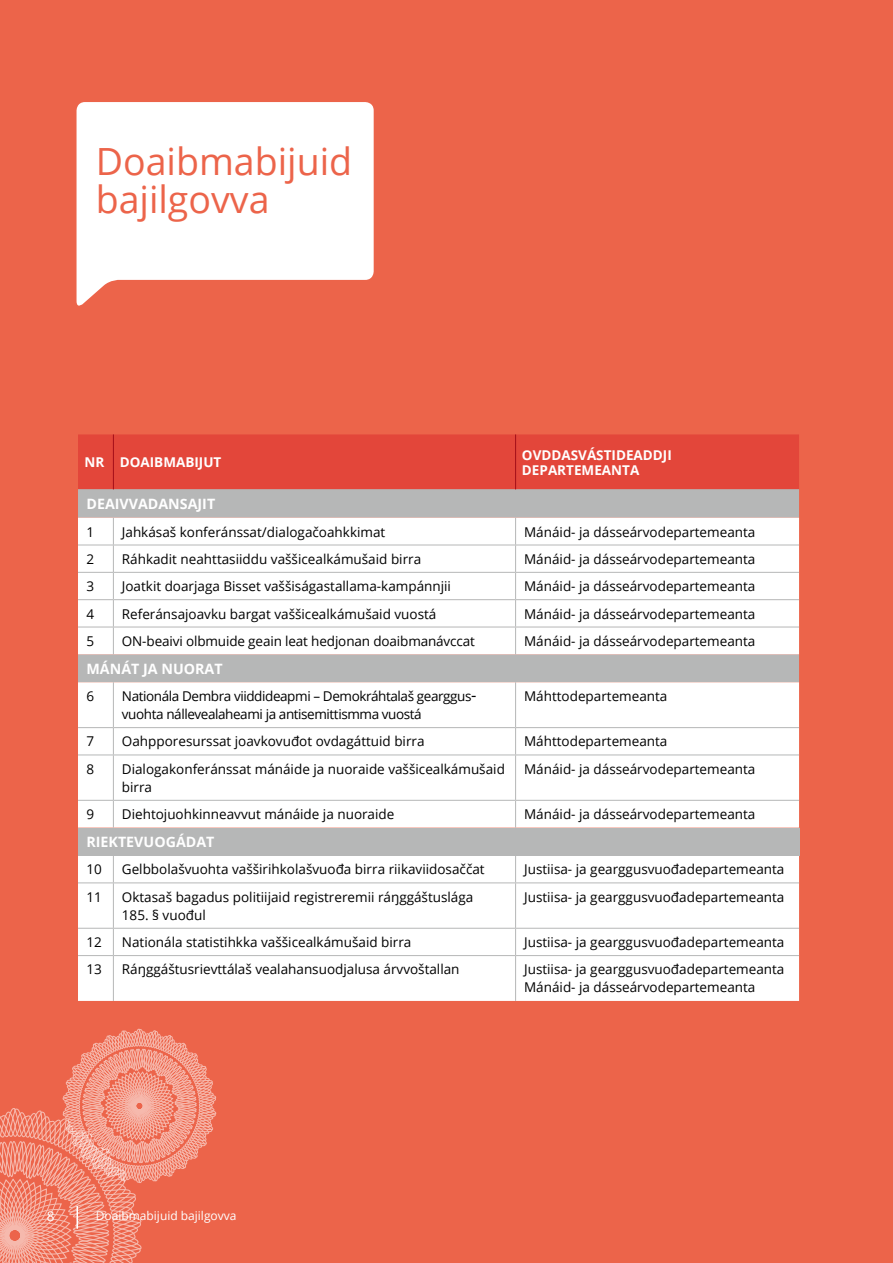
<style>
.page{position:relative;width:893px;height:1263px;background:#ec644a}
.page>*{position:absolute;margin:0;border:0;box-sizing:border-box;transform-origin:0 0}
.Tiltak_tittel_rød{font:37.5px/37.5px "Open Sans";color:#ec644a}
.tabelltittel_hvit{font:700 14.25px "Open Sans";color:#fff}
.tabell_brød{font:13.5px/18px "Open Sans";color:#000}
.tabell_brød-2{font:13.5px/18px "Open Sans";letter-spacing:-.03em;color:#000}
.tabell_header{font:700 13.5px/15px "Open Sans";color:#fff}
.t1{font:13.5px "Open Sans";color:#fff}
.t2{font:12px "Open Sans";color:#fff}
</style>
<div class="page">
<svg style="left:77px;top:102px;width:297px;height:207px"></svg>
<div style="left:78px;top:434px;width:721px;height:55px;background:#e3463a"></div>
<div style="left:78px;top:490px;width:721px;height:28px;background:#b6b7b7"></div>
<svg style="left:78px;top:518px;width:721px;height:483px"></svg>
<div style="left:78px;top:828px;width:721px;height:27px;background:#b6b7b7"></div>
<hr style="left:78px;top:545px;width:35px;height:1px;background:#b6b7b7">
<hr style="left:113px;top:545px;width:403px;height:1px;background:#b6b7b7">
<hr style="left:516px;top:545px;width:283px;height:1px;background:#b6b7b7">
<hr style="left:78px;top:572px;width:35px;height:1px;background:#b6b7b7">
<hr style="left:113px;top:572px;width:403px;height:1px;background:#b6b7b7">
<hr style="left:516px;top:572px;width:283px;height:1px;background:#b6b7b7">
<hr style="left:78px;top:599px;width:35px;height:1px;background:#b6b7b7">
<hr style="left:113px;top:599px;width:403px;height:1px;background:#b6b7b7">
<hr style="left:516px;top:599px;width:283px;height:1px;background:#b6b7b7">
<hr style="left:78px;top:627px;width:35px;height:1px;background:#b6b7b7">
<hr style="left:113px;top:627px;width:403px;height:1px;background:#b6b7b7">
<svg style="left:113px;top:518px;width:1px;height:136px"></svg>
<hr style="left:516px;top:627px;width:283px;height:1px;background:#b6b7b7">
<svg style="left:515px;top:518px;width:1px;height:136px"></svg>
<hr style="left:113px;top:682px;width:1px;height:45px;background:#b6b7b7">
<hr style="left:515px;top:682px;width:1px;height:45px;background:#b6b7b7">
<hr style="left:78px;top:727px;width:35px;height:1px;background:#b6b7b7">
<hr style="left:113px;top:727px;width:403px;height:1px;background:#b6b7b7">
<svg style="left:113px;top:728px;width:1px;height:26px"></svg>
<hr style="left:516px;top:727px;width:283px;height:1px;background:#b6b7b7">
<svg style="left:515px;top:728px;width:1px;height:26px"></svg>
<hr style="left:78px;top:754px;width:35px;height:1px;background:#b6b7b7">
<hr style="left:113px;top:754px;width:403px;height:1px;background:#b6b7b7">
<hr style="left:113px;top:755px;width:1px;height:45px;background:#b6b7b7">
<hr style="left:516px;top:754px;width:283px;height:1px;background:#b6b7b7">
<hr style="left:515px;top:755px;width:1px;height:45px;background:#b6b7b7">
<hr style="left:78px;top:800px;width:35px;height:1px;background:#b6b7b7">
<hr style="left:113px;top:800px;width:403px;height:1px;background:#b6b7b7">
<svg style="left:113px;top:801px;width:1px;height:27px"></svg>
<hr style="left:516px;top:800px;width:283px;height:1px;background:#b6b7b7">
<svg style="left:515px;top:801px;width:1px;height:27px"></svg>
<svg style="left:113px;top:855px;width:1px;height:27px"></svg>
<svg style="left:515px;top:855px;width:1px;height:27px"></svg>
<hr style="left:78px;top:882px;width:35px;height:1px;background:#b6b7b7">
<hr style="left:113px;top:882px;width:403px;height:1px;background:#b6b7b7">
<hr style="left:113px;top:883px;width:1px;height:45px;background:#b6b7b7">
<hr style="left:516px;top:882px;width:283px;height:1px;background:#b6b7b7">
<hr style="left:515px;top:883px;width:1px;height:45px;background:#b6b7b7">
<hr style="left:78px;top:928px;width:35px;height:1px;background:#b6b7b7">
<hr style="left:113px;top:928px;width:403px;height:1px;background:#b6b7b7">
<svg style="left:113px;top:929px;width:1px;height:26px"></svg>
<hr style="left:516px;top:928px;width:283px;height:1px;background:#b6b7b7">
<svg style="left:515px;top:929px;width:1px;height:26px"></svg>
<hr style="left:78px;top:955px;width:35px;height:1px;background:#b6b7b7">
<hr style="left:113px;top:955px;width:403px;height:1px;background:#b6b7b7">
<hr style="left:113px;top:956px;width:1px;height:45px;background:#b6b7b7">
<hr style="left:516px;top:955px;width:283px;height:1px;background:#b6b7b7">
<hr style="left:515px;top:956px;width:1px;height:45px;background:#b6b7b7">
<hr style="left:78px;top:489px;width:35px;height:1px;background:#b6b7b7">
<hr style="left:113px;top:489px;width:403px;height:1px;background:#b6b7b7">
<hr style="left:516px;top:489px;width:283px;height:1px;background:#b6b7b7">
<hr style="left:113px;top:434px;width:1px;height:55px;background:#a40e18">
<hr style="left:515px;top:434px;width:1px;height:55px;background:#a40e18">
<svg style="left:799px;top:828px;width:1px;height:27px"></svg>
<svg style="left:0;top:1027px;width:217px;height:236px;background:#ef816c"></svg>
<p class="Tiltak_tittel_rød" style="left:96px;top:142px;width:258px">Doaibmabijuid bajilgovva</p>
<h3 class="tabell_header" style="left:84px;top:454px;width:21px">NR</h3>
<h3 class="tabell_header" style="left:120px;top:454px;width:103px">DOAIBMABIJUT</h3>
<h3 class="tabell_header" style="left:522px;top:447px;width:151px">OVDDASVÁSTIDEADDJI<br>DEPARTEMEANTA</h3>
<h3 class="tabelltittel_hvit" style="left:87px;top:494px;width:130px">DEAIVVADANSAJIT</h3>
<p class="tabell_brød" style="left:87px;top:522px;width:9px">1</p>
<p class="tabell_brød" style="left:122px;top:522px;width:265px">Jahkásaš konferánssat/dialogačoahkkimat</p>
<p class="tabell_brød" style="left:524px;top:522px;width:233px">Mánáid- ja dásseárvodepartemeanta</p>
<p class="tabell_brød" style="left:87px;top:550px;width:9px">2</p>
<p class="tabell_brød" style="left:122px;top:550px;width:301px">Ráhkadit neahttasiiddu vaššicealkámušaid birra</p>
<p class="tabell_brød" style="left:524px;top:550px;width:233px">Mánáid- ja dásseárvodepartemeanta</p>
<p class="tabell_brød" style="left:87px;top:577px;width:9px">3</p>
<p class="tabell_brød" style="left:122px;top:577px;width:331px">Joatkit doarjaga Bisset vaššiságastallama-kampánnjii</p>
<p class="tabell_brød" style="left:524px;top:577px;width:233px">Mánáid- ja dásseárvodepartemeanta</p>
<p class="tabell_brød" style="left:87px;top:604px;width:9px">4</p>
<p class="tabell_brød" style="left:122px;top:604px;width:316px">Referánsajoavku bargat vaššicealkámušaid vuostá</p>
<p class="tabell_brød" style="left:524px;top:604px;width:233px">Mánáid- ja dásseárvodepartemeanta</p>
<p class="tabell_brød" style="left:87px;top:632px;width:9px">5</p>
<p class="tabell_brød" style="left:122px;top:632px;width:355px">ON-beaivi olbmuide geain leat hedjonan doaibmanávccat</p>
<p class="tabell_brød" style="left:524px;top:632px;width:233px">Mánáid- ja dásseárvodepartemeanta</p>
<h3 class="tabelltittel_hvit" style="left:87px;top:658px;width:138px">MÁNÁT JA NUORAT</h3>
<p class="tabell_brød" style="left:87px;top:687px;width:9px">6</p>
<p class="tabell_brød-2" style="left:122px;top:687px;width:355px">Nationála Dembra viiddideapmi – Demokráhtalaš gearggus&shy;vuohta nállevealaheami ja antisemittismma vuostá</p>
<p class="tabell_brød" style="left:524px;top:687px;width:145px">Máhttodepartemeanta</p>
<p class="tabell_brød" style="left:87px;top:732px;width:9px">7</p>
<p class="tabell_brød" style="left:122px;top:732px;width:304px">Oahpporesurssat joavkovuđot ovdagáttuid birra</p>
<p class="tabell_brød" style="left:524px;top:732px;width:145px">Máhttodepartemeanta</p>
<p class="tabell_brød" style="left:87px;top:759px;width:9px">8</p>
<p class="tabell_brød" style="left:122px;top:759px;width:385px">Dialogakonferánssat mánáide ja nuoraide vaššicealkámušaid birra</p>
<p class="tabell_brød" style="left:524px;top:759px;width:233px">Mánáid- ja dásseárvodepartemeanta</p>
<p class="tabell_brød" style="left:87px;top:805px;width:9px">9</p>
<p class="tabell_brød" style="left:122px;top:805px;width:274px">Diehtojuohkinneavvut mánáide ja nuoraide</p>
<p class="tabell_brød" style="left:524px;top:805px;width:233px">Mánáid- ja dásseárvodepartemeanta</p>
<h3 class="tabelltittel_hvit" style="left:87px;top:832px;width:129px">RIEKTEVUOGÁDAT</h3>
<p class="tabell_brød" style="left:87px;top:860px;width:17px">10</p>
<p class="tabell_brød" style="left:122px;top:860px;width:364px">Gelbbolašvuohta vašširihkolašvuođa birra riikaviidosaččat</p>
<p class="tabell_brød" style="left:524px;top:860px;width:262px">Justiisa- ja gearggusvuođadepartemeanta</p>
<p class="tabell_brød" style="left:87px;top:887px;width:17px">11</p>
<p class="tabell_brød" style="left:122px;top:887px;width:353px">Oktasaš bagadus politiijaid registreremii ráŋggáštuslága<br>185. § vuođul</p>
<p class="tabell_brød" style="left:524px;top:887px;width:262px">Justiisa- ja gearggusvuođadepartemeanta</p>
<p class="tabell_brød" style="left:87px;top:933px;width:17px">12</p>
<p class="tabell_brød" style="left:122px;top:933px;width:291px">Nationála statistihkka vaššicealkámušaid birra</p>
<p class="tabell_brød" style="left:524px;top:933px;width:262px">Justiisa- ja gearggusvuođadepartemeanta</p>
<p class="tabell_brød" style="left:87px;top:960px;width:17px">13</p>
<p class="tabell_brød" style="left:122px;top:960px;width:339px">Ráŋggáštusrievttálaš vealahansuodjalusa árvvoštallan</p>
<p class="tabell_brød" style="left:524px;top:960px;width:262px">Justiisa- ja gearggusvuođadepartemeanta</p>
<p class="tabell_brød" style="left:524px;top:978px;width:233px">Mánáid- ja dásseárvodepartemeanta</p>
<p class="t1" style="left:47px;top:1207px;width:9px">8</p>
<p class="t2" style="left:96px;top:1207px;width:142px">Doaibmabijuid bajilgovva</p>
</div>
